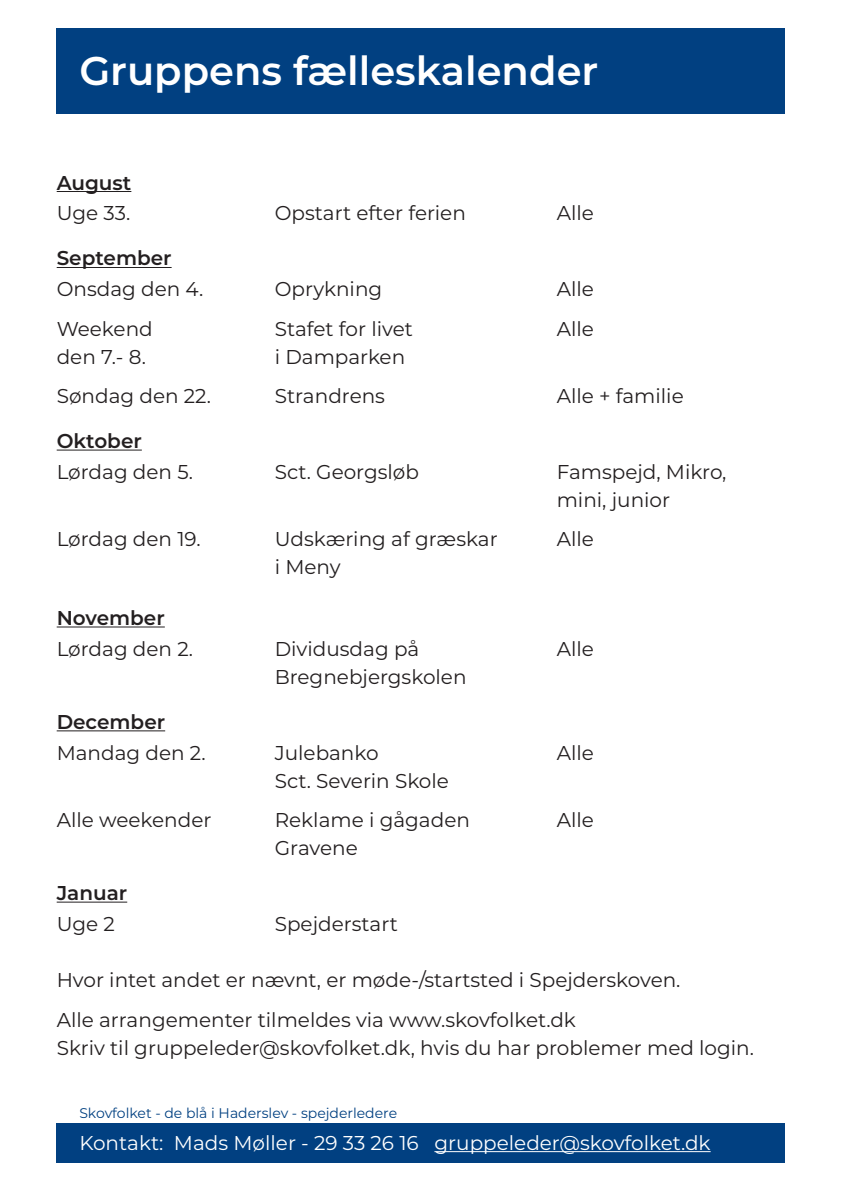
<style>
.page{position:relative;width:842px;height:1191px;background:#fff}
.page>*{position:absolute;margin:0;border:0;box-sizing:border-box;transform-origin:0 0}
.t1{font:600 40px "Montserrat";color:#fff}
.t2{font:20px/28px "Montserrat";color:#231f20}
.t3{font:20px "Montserrat";color:#fff}
.t4{font:600 20px "Montserrat";color:#231f20}
.t5{font:14px "Montserrat";color:#014081}
</style>
<div class="page">
<div style="left:57px;top:28px;width:728px;height:85px;background:#014081"></div>
<div style="left:57px;top:1123px;width:728px;height:39px;background:#014081"></div>
<hr style="left:434px;top:1151px;width:277px;height:1px;background:#fff">
<hr style="left:57px;top:191px;width:74px;height:1px;background:#231f20">
<hr style="left:57px;top:267px;width:115px;height:1px;background:#231f20">
<hr style="left:57px;top:449px;width:85px;height:1px;background:#231f20">
<hr style="left:57px;top:626px;width:108px;height:1px;background:#231f20">
<hr style="left:57px;top:730px;width:108px;height:1px;background:#231f20">
<hr style="left:57px;top:901px;width:70px;height:1px;background:#231f20">
<p class="t1" style="left:79px;top:42px;width:520px">Gruppens fælleskalender</p>
<p class="t4" style="left:57px;top:168px;width:76px">August</p>
<p class="t2" style="left:57px;top:199px;width:75px">Uge 33.</p>
<p class="t2" style="left:275px;top:199px;width:193px">Opstart efter ferien</p>
<p class="t2" style="left:557px;top:199px;width:39px">Alle</p>
<p class="t4" style="left:57px;top:244px;width:116px">September</p>
<p class="t2" style="left:57px;top:274px;width:148px">Onsdag den 4.</p>
<p class="t2" style="left:275px;top:274px;width:109px">Oprykning</p>
<p class="t2" style="left:557px;top:274px;width:39px">Alle</p>
<p class="t2" style="left:57px;top:314px;width:98px">Weekend</p>
<p class="t2" style="left:275px;top:314px;width:140px">Stafet for livet</p>
<p class="t2" style="left:557px;top:314px;width:39px">Alle</p>
<p class="t2" style="left:57px;top:342px;width:91px">den 7.- 8.</p>
<p class="t2" style="left:275px;top:342px;width:132px">i Damparken</p>
<p class="t2" style="left:57px;top:381px;width:156px">Søndag den 22.</p>
<p class="t2" style="left:275px;top:381px;width:112px">Strandrens</p>
<p class="t2" style="left:557px;top:381px;width:128px">Alle + familie</p>
<p class="t4" style="left:57px;top:427px;width:87px">Oktober</p>
<p class="t2" style="left:57px;top:457px;width:138px">Lørdag den 5.</p>
<p class="t2" style="left:275px;top:457px;width:146px">Sct. Georgsløb</p>
<p class="t2" style="left:557px;top:457px;width:171px">Famspejd, Mikro, mini, junior</p>
<p class="t2" style="left:57px;top:524px;width:146px">Lørdag den 19.</p>
<p class="t2" style="left:275px;top:524px;width:225px">Udskæring af græskar</p>
<p class="t2" style="left:557px;top:524px;width:39px">Alle</p>
<p class="t2" style="left:275px;top:552px;width:67px">i Meny</p>
<p class="t4" style="left:57px;top:603px;width:110px">November</p>
<p class="t2" style="left:57px;top:634px;width:138px">Lørdag den 2.</p>
<p class="t2" style="left:275px;top:634px;width:146px">Dividusdag på</p>
<p class="t2" style="left:557px;top:634px;width:39px">Alle</p>
<p class="t2" style="left:275px;top:662px;width:193px">Bregnebjergskolen</p>
<p class="t4" style="left:57px;top:707px;width:110px">December</p>
<p class="t2" style="left:57px;top:738px;width:151px">Mandag den 2.</p>
<p class="t2" style="left:275px;top:738px;width:105px">Julebanko</p>
<p class="t2" style="left:557px;top:738px;width:39px">Alle</p>
<p class="t2" style="left:275px;top:766px;width:176px">Sct. Severin Skole</p>
<p class="t2" style="left:57px;top:805px;width:156px">Alle weekender</p>
<p class="t2" style="left:275px;top:805px;width:197px">Reklame i gågaden</p>
<p class="t2" style="left:557px;top:805px;width:39px">Alle</p>
<p class="t2" style="left:275px;top:833px;width:85px">Gravene</p>
<p class="t4" style="left:57px;top:879px;width:72px">Januar</p>
<p class="t2" style="left:57px;top:909px;width:60px">Uge 2</p>
<p class="t2" style="left:275px;top:909px;width:125px">Spejderstart</p>
<p class="t2" style="left:57px;top:965px;width:625px">Hvor intet andet er nævnt, er møde-/startsted i Spejderskoven.</p>
<p class="t2" style="left:57px;top:1005px;width:699px">Alle arrangementer tilmeldes via www.skovfolket.dk<br>Skriv til gruppeleder@skovfolket.dk, hvis du har problemer med login.</p>
<p class="t5" style="left:79px;top:1103px;width:319px">Skovfolket - de blå i Haderslev - spejderledere</p>
<p class="t3" style="left:79px;top:1128px;width:633px">Kontakt: Mads Møller - 29 33 26 16 gruppeleder@skovfolket.dk</p>
</div>
